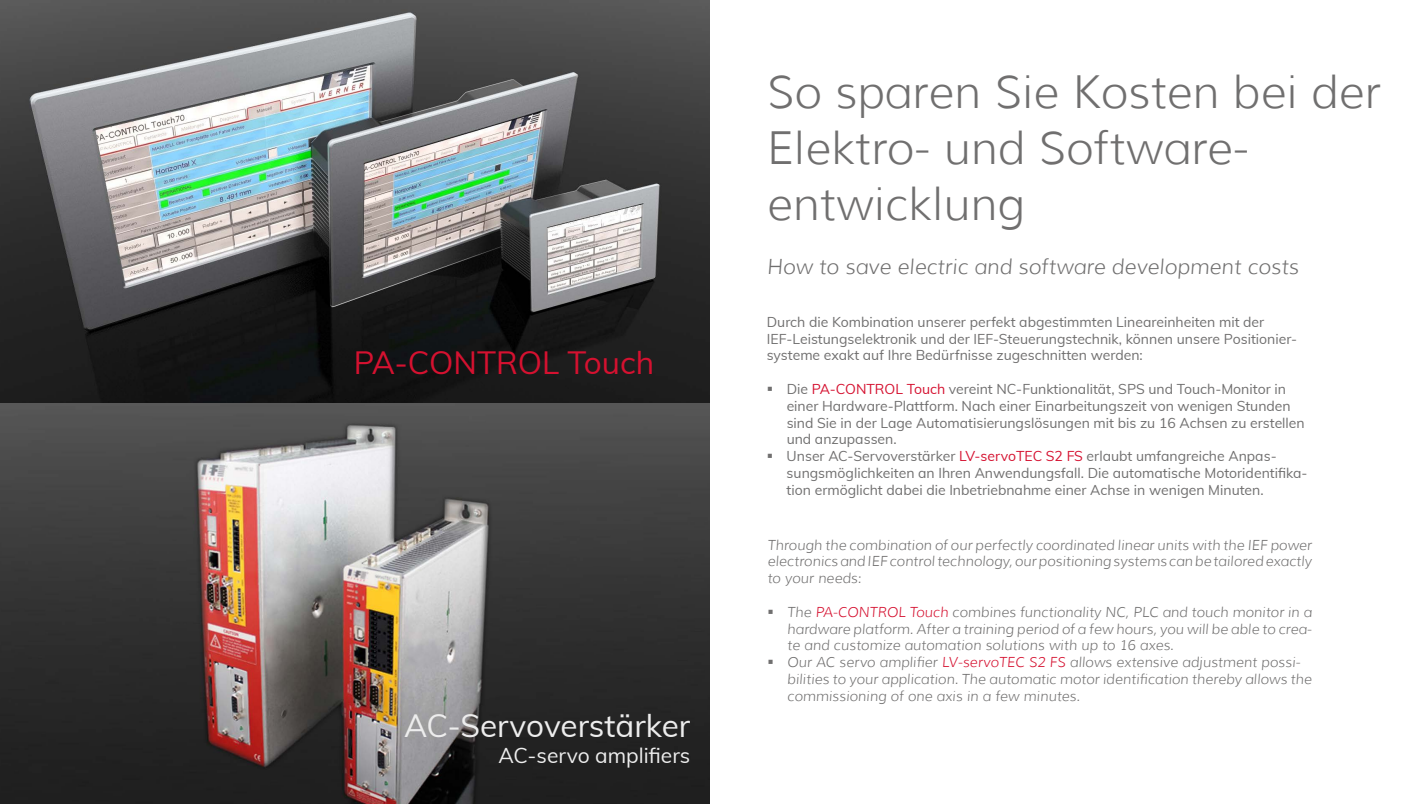
<style>
.page{position:relative;width:1424px;height:804px;background:#fff}
.page>*{position:absolute;margin:0;border:0;box-sizing:border-box;transform-origin:0 0}
.t1{font:300 45.5px/56px "Muli";color:#706f6f}
.t2{font:31.5px "Muli";color:#ededed}
.t3{font:31.5px "Muli";color:#d51130}
.t4{font:italic 300 21px "Muli";color:#706f6f}
.t5{font:21px "Muli";color:#ededed}
.t6{font:14px/16.8px "Muli";color:#706f6f}
.t7{font:italic 300 14px/16.8px "Muli";color:#706f6f;text-align:justify}
.s1{color:#d51130}
</style>
<div class="page">
<img style="left:0;top:0;width:709px;height:804px">
<h2 class="t3" style="left:354px;top:339px;width:302px">PA-CONTROL Touch</h2>
<h2 class="t2" style="left:404px;top:703px;width:287px">AC-Servoverstärker</h2>
<h3 class="t5" style="left:498px;top:740px;width:193px">AC-servo amplifiers</h3>
<h1 class="t1" style="left:767px;top:64px;width:616px">So sparen Sie Kosten bei der<br>Elektro- und Software&shy;entwicklung</h1>
<h3 class="t4" style="left:767px;top:254px;width:533px">How to save electric and software development costs</h3>
<p class="t6" style="left:767px;top:312px;width:532px">Durch die Kombination unserer perfekt abgestimmten Lineareinheiten mit der<br>IEF-Leistungselektronik und der IEF-Steuerungstechnik, können unsere Positionier&shy;systeme exakt auf Ihre Bedürfnisse zugeschnitten werden:</p>
<p class="t6" style="left:786px;top:380px;width:522px">Die <span class="s1">PA-CONTROL Touch</span> vereint NC-Funktionalität, SPS und Touch-Monitor in einer Hardware-Plattform. Nach einer Einarbeitungszeit von wenigen Stunden sind Sie in der Lage Automatisierungslösungen mit bis zu 16 Achsen zu erstellen und anzupassen.<br>Unser AC-Servoverstärker <span class="s1">LV-servoTEC S2 FS</span> erlaubt umfangreiche Anpas&shy;sungsmöglichkeiten an Ihren Anwendungsfall. Die automatische Motoridentifika&shy;tion ermöglicht dabei die Inbetriebnahme einer Achse in wenigen Minuten.</p>
<p class="t7" style="left:767px;top:536px;width:546px">Through the combination of our perfectly coordinated linear units with the IEF power electronics and IEF control technology, our positioning systems can be tailored exactly to your needs:</p>
<p class="t7" style="left:787px;top:603px;width:526px;text-align:left">The <span class="s1">PA-CONTROL Touch</span> combines functionality NC, PLC and touch monitor in a hardware platform. After a training period of a few hours, you will be able to crea&shy;te and customize automation solutions with up to 16 axes.<br>Our AC servo amplifier <span class="s1">LV-servoTEC S2 FS</span> allows extensive adjustment possi&shy;bilities to your application. The automatic motor identification thereby allows the commissioning of one axis in a few minutes.</p>
</div>
